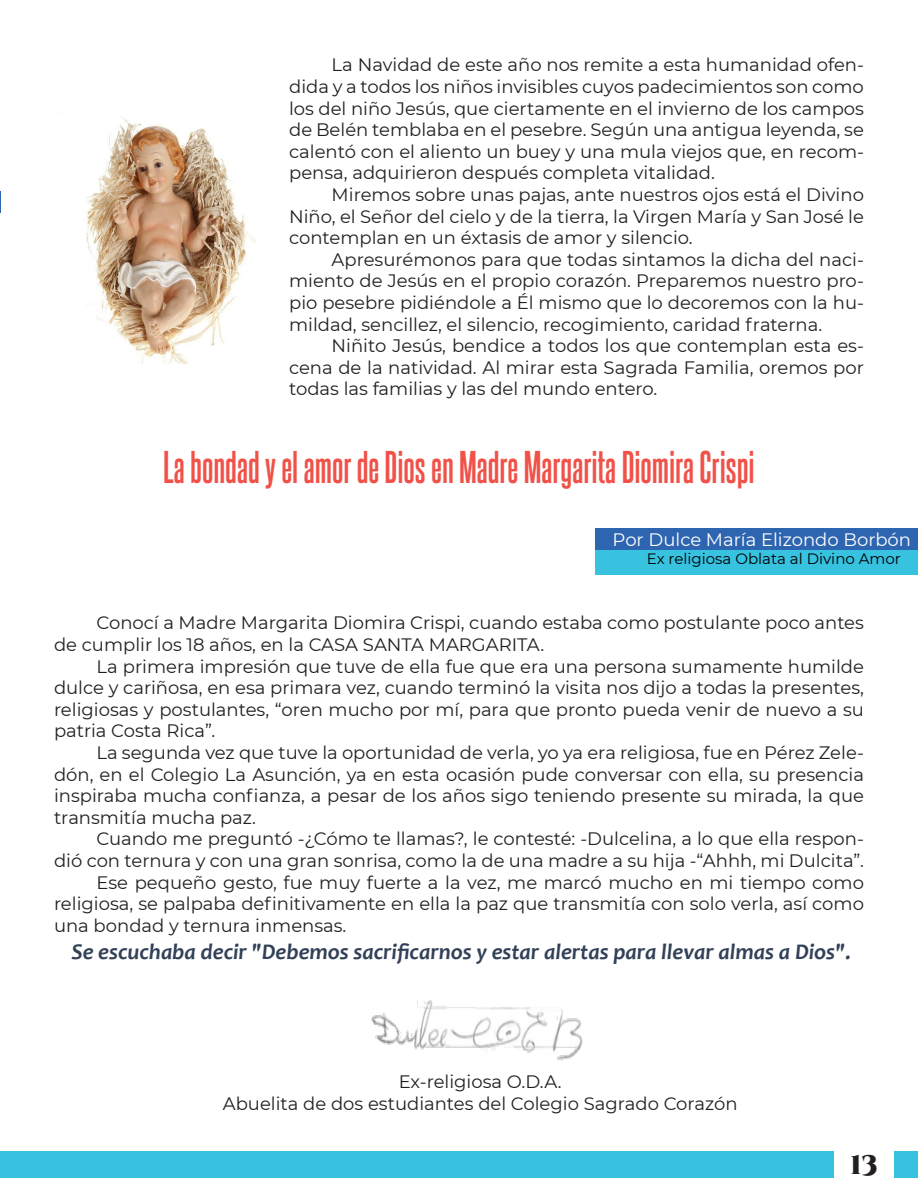
<style>
.page{position:relative;width:918px;height:1188px;background:#fff}
.page>*{position:absolute;margin:0;border:0;box-sizing:border-box;transform-origin:0 0}
.Sub-titulo{font:700 39px "Steelfish Rg";color:#f05148}
.t1{font:900 27px "Cinzel";color:#231f20}
.Subtitulos{font:italic 700 22.5px "Candara";color:#324158}
.t2{font:18px/21.6px "Montserrat";color:#231f20;text-align:justify}
.t3{font:18px "Montserrat";color:#fff}
.t4{font:15px "Montserrat";color:#000001}
</style>
<div class="page">
<div style="left:0;top:1151px;width:918px;height:27px;background:#37c2e0"></div>
<div style="left:834px;top:1134px;width:60px;height:54px;background:#fff"></div>
<svg style="left:0;top:191px;width:1px;height:22px"></svg>
<img style="left:371px;top:1001px;width:212px;height:60px">
<div style="left:596px;top:549px;width:322px;height:26px;background:#37c2e0"></div>
<div style="left:596px;top:528px;width:322px;height:22px;background:#2e65b0"></div>
<img style="left:86px;top:117px;width:170px;height:247px">
<p class="t2" style="left:289px;top:54px;width:576px;text-indent:43px">La Navidad de este año nos remite a esta humanidad ofen&shy;dida y a todos los niños invisibles cuyos padecimientos son como los del niño Jesús, que ciertamente en el invierno de los campos de Belén temblaba en el pesebre. Según una antigua leyenda, se calentó con el aliento un buey y una mula viejos que, en recom&shy;pensa, adquirieron después completa vitalidad.</p>
<p class="t2" style="left:289px;top:183px;width:576px;text-indent:43px">Miremos sobre unas pajas, ante nuestros ojos está el Divino Niño, el Señor del cielo y de la tierra, la Virgen María y San José le contemplan en un éxtasis de amor y silencio.</p>
<p class="t2" style="left:289px;top:248px;width:576px;text-indent:43px">Apresurémonos para que todas sintamos la dicha del naci&shy;miento de Jesús en el propio corazón. Preparemos nuestro pro&shy;pio pesebre pidiéndole a Él mismo que lo decoremos con la hu&shy;mildad, sencillez, el silencio, recogimiento, caridad fraterna.</p>
<p class="t2" style="left:289px;top:334px;width:576px;text-indent:43px">Niñito Jesús, bendice a todos los que contemplan esta es&shy;cena de la natividad. Al mirar esta Sagrada Familia, oremos por todas las familias y las del mundo entero.</p>
<p class="Sub-titulo" style="left:163px;top:439px;width:593px">La bondad y el amor de Dios en Madre Margarita Diomira Crispi</p>
<p class="t3" style="left:613px;top:527px;width:300px">Por Dulce María Elizondo Borbón</p>
<p class="t4" style="left:647px;top:548px;width:256px">Ex religiosa Oblata al Divino Amor</p>
<p class="t2" style="left:54px;top:612px;width:812px;text-indent:43px">Conocí a Madre Margarita Diomira Crispi, cuando estaba como postulante poco antes de cumplir los 18 años, en la CASA SANTA MARGARITA.</p>
<p class="t2" style="left:54px;top:655px;width:812px;text-indent:43px">La primera impresión que tuve de ella fue que era una persona sumamente humilde dulce y cariñosa, en esa primara vez, cuando terminó la visita nos dijo a todas la presentes, religiosas y postulantes, “oren mucho por mí, para que pronto pueda venir de nuevo a su patria Costa Rica”.</p>
<p class="t2" style="left:54px;top:741px;width:812px;text-indent:43px">La segunda vez que tuve la oportunidad de verla, yo ya era religiosa, fue en Pérez Zele&shy;dón, en el Colegio La Asunción, ya en esta ocasión pude conversar con ella, su presencia inspiraba mucha confianza, a pesar de los años sigo teniendo presente su mirada, la que transmitía mucha paz.</p>
<p class="t2" style="left:54px;top:828px;width:812px;text-align:right">Cuando me preguntó -¿Cómo te llamas?, le contesté: -Dulcelina, a lo que ella respon-<br>dió con ternura y con una gran sonrisa, como la de una madre a su hija -“Ahhh, mi Dulcita”.</p>
<p class="t2" style="left:54px;top:871px;width:812px;text-indent:43px">Ese pequeño gesto, fue muy fuerte a la vez, me marcó mucho en mi tiempo como religiosa, se palpaba definitivamente en ella la paz que transmitía con solo verla, así como una bondad y ternura inmensas.</p>
<p class="Subtitulos" style="left:71px;top:937px;width:781px">Se escuchaba decir "Debemos sacrificarnos y estar alertas para llevar almas a Dios".</p>
<p class="t2" style="left:399px;top:1071px;width:164px">Ex-religiosa O.D.A.</p>
<p class="t2" style="left:223px;top:1092px;width:516px">Abuelita de dos estudiantes del Colegio Sagrado Corazón</p>
<h2 class="t1" style="left:850px;top:1148px;width:29px">13</h2>
</div>
